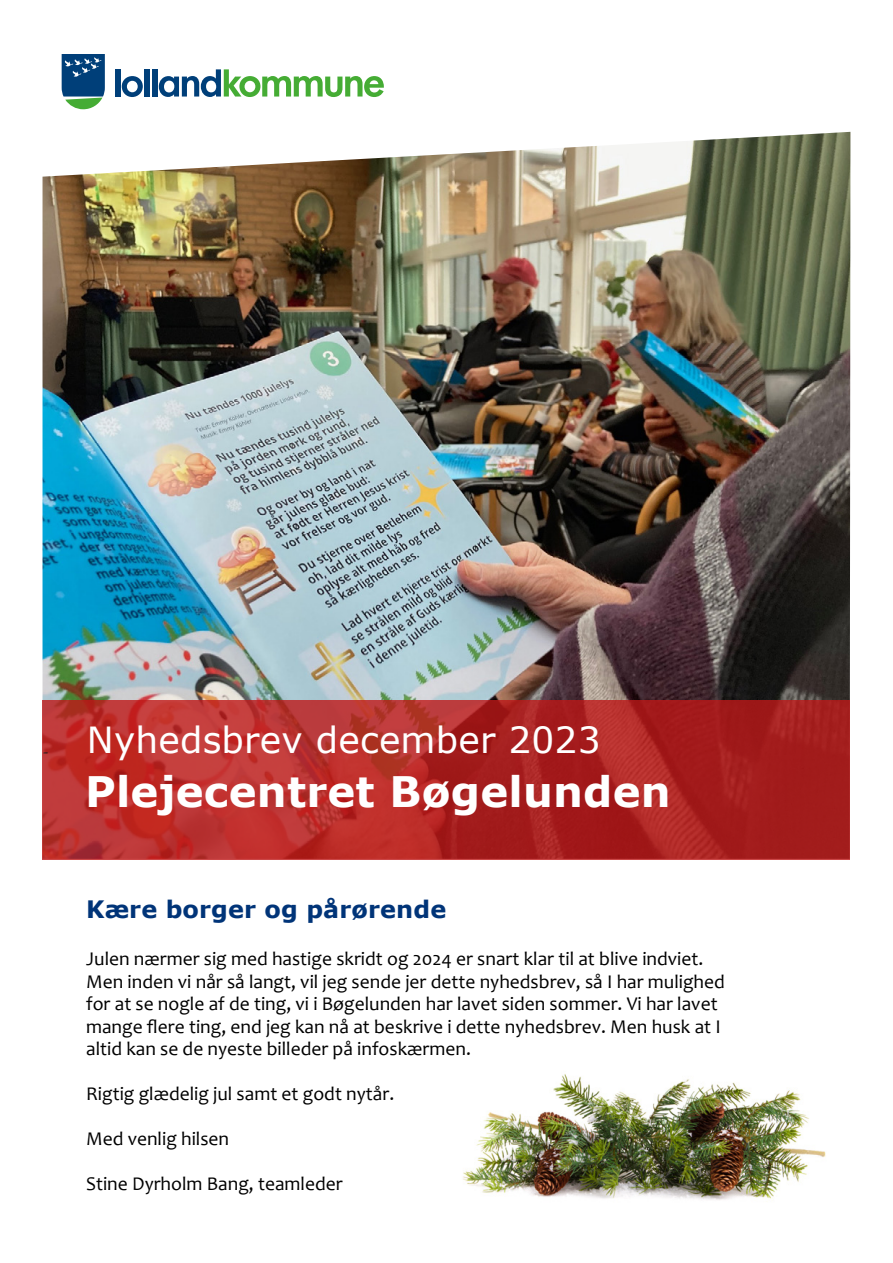
<style>
.page{position:relative;width:893px;height:1263px;background:#fff}
.page>*{position:absolute;margin:0;border:0;box-sizing:border-box;transform-origin:0 0}
.L_OVERSKRIFT_28_36_bold{font:700 42px "Verdana";letter-spacing:.005em;color:#fff}
.L_OVERSKRIFT_28_36_bold-2{font:36px "Verdana";letter-spacing:.005em;color:#fff}
.L_OVERSKRIFT_21_24{font:700 24px "Verdana";letter-spacing:.005em;color:#003478}
.L_BRØDTEKST_pkt{font:19.5px/22.5px "Candara";color:#000}
.L_BRØDTEKST{font:19.5px "Candara";color:#000}
</style>
<div class="page">
<img style="left:463px;top:1074px;width:363px;height:126px">
<img style="left:43px;top:132px;width:807px;height:568px">
<svg style="left:43px;top:700px;width:807px;height:160px;background:#b12826"></svg>
<div style="left:115px;top:69px;width:5px;height:28px;background:#003f79"></div>
<svg style="left:122px;top:76px;width:21px;height:21px"></svg>
<div style="left:144px;top:69px;width:6px;height:28px;background:#003f79"></div>
<div style="left:152px;top:69px;width:5px;height:28px;background:#003f79"></div>
<svg style="left:159px;top:69px;width:225px;height:28px"></svg>
<svg style="left:62px;top:54px;width:43px;height:55px;background:#326b87"></svg>
<h1 class="L_OVERSKRIFT_28_36_bold-2" style="left:43px;top:715px;width:560px"><sub>-</sub> Nyhedsbrev december 2023</h1>
<h1 class="L_OVERSKRIFT_28_36_bold" style="left:85px;top:761px;width:587px">Plejecentret Bøgelunden</h1>
<h2 class="L_OVERSKRIFT_21_24" style="left:86px;top:892px;width:362px">Kære borger og pårørende</h2>
<p class="L_BRØDTEKST_pkt" style="left:86px;top:947px;width:640px">Julen nærmer sig med hastige skridt og 2024 er snart klar til at blive indviet.<br>Men inden vi når så langt, vil jeg sende jer dette nyhedsbrev, så I har mulighed for at se nogle af de ting, vi i Bøgelunden har lavet siden sommer. Vi har lavet mange flere ting, end jeg kan nå at beskrive i dette nyhedsbrev. Men husk at I altid kan se de nyeste billeder på infoskærmen.</p>
<p class="L_BRØDTEKST_pkt" style="left:86px;top:1082px;width:310px">Rigtig glædelig jul samt et godt nytår.</p>
<p class="L_BRØDTEKST" style="left:86px;top:1126px;width:145px">Med venlig hilsen</p>
<p class="L_BRØDTEKST" style="left:86px;top:1171px;width:258px">Stine Dyrholm Bang, teamleder</p>
</div>
